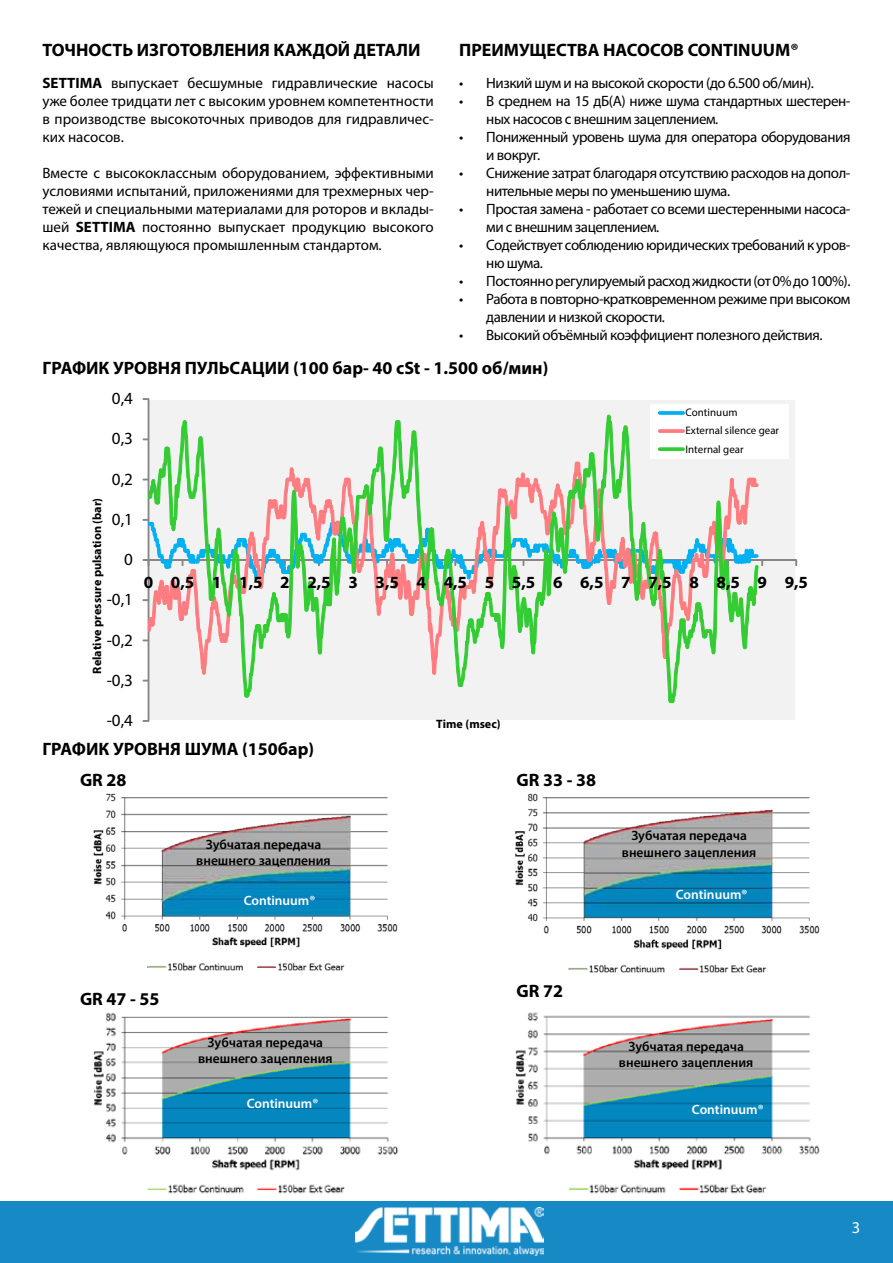
<style>
.page{position:relative;width:893px;height:1263px;background:#fff}
.page>*{position:absolute;margin:0;border:0;box-sizing:border-box;transform-origin:0 0}
.t1{font:700 18px "Myriad Pro";color:#000}
.t2{font:700 17.1px "Myriad Pro";color:#000}
.t3{font:17.1px "Myriad Pro";color:#000}
.t4{font:16.5px "Myriad Pro";color:#fff}
.t5{font:15px/18px "Myriad Pro";letter-spacing:-.03em;color:#000}
.t6{font:600 13.5px/16.2px "Myriad Pro";color:#000;text-align:center}
.t7{font:600 13.5px "Myriad Pro";color:#fff}
.t8{font:700 12.15px "Myriad Pro";color:#000}
.t9{font:10.95px/18.1px "Myriad Pro";color:#000}
.s1{font-weight:700}
</style>
<div class="page">
<div style="left:0;top:1202px;width:893px;height:61px;background:#1789c5"></div>
<img style="left:355px;top:1208px;width:189px;height:47px">
<img style="left:515px;top:1012px;width:305px;height:182px">
<img style="left:93px;top:1012px;width:306px;height:182px">
<img style="left:515px;top:793px;width:305px;height:180px">
<img style="left:93px;top:793px;width:305px;height:178px">
<svg style="left:148px;top:398px;width:649px;height:323px;fill:#f2f2f2"></svg>
<div style="left:148px;top:399px;width:1px;height:322px;border:1px solid #868686"></div>
<div style="left:148px;top:559px;width:648px;height:1px;border:1px solid #868686"></div>
<svg style="left:148px;top:420px;width:403px;height:277px"></svg>
<svg style="left:551px;top:415px;width:207px;height:288px"></svg>
<div style="left:650px;top:404px;width:138px;height:54px;background:#fff"></div>
<div style="left:658px;top:412px;width:26px;height:2px;border:1px solid #00b0f0"></div>
<div style="left:658px;top:430px;width:26px;height:2px;border:1px solid #ff7c80"></div>
<div style="left:658px;top:448px;width:26px;height:3px;border:1px solid #3c3"></div>
<p class="t1" style="left:43px;top:38px;width:380px">ТОЧНОСТЬ ИЗГОТОВЛЕНИЯ КАЖДОЙ ДЕТАЛИ</p>
<p class="t5" style="left:43px;top:74px;width:393px;text-align:justify"><span class="s1">SETTIMA</span> выпускает бесшумные гидравлические насосы уже более тридцати лет с высоким уровнем компетентности в производстве высокоточных приводов для гидравличес&shy;ких насосов.</p>
<p class="t5" style="left:43px;top:164px;width:393px;text-align:justify">Вместе с высококлассным оборудованием, эффективными условиями испытаний, приложениями для трехмерных чер&shy;тежей и специальными материалами для роторов и вклады&shy;шей <span class="s1">SETTIMA</span> постоянно выпускает продукцию высокого качества, являющуюся промышленным стандартом.</p>
<p class="t1" style="left:459px;top:38px;width:341px">ПРЕИМУЩЕСТВА НАСОСОВ CONTINUUM®</p>
<p class="t5" style="left:459px;top:74px;width:356px">• Низкий шум и на высокой скорости (до 6.500 об/мин).</p>
<p class="t5" style="left:486px;top:92px;width:366px;text-indent:-27px">• В среднем на 15 дБ(А) ниже шума стандартных шестерен&shy;ных насосов с внешним зацеплением.</p>
<p class="t5" style="left:486px;top:128px;width:366px;text-indent:-27px">• Пониженный уровень шума для оператора оборудования и вокруг.</p>
<p class="t5" style="left:486px;top:164px;width:366px;text-indent:-27px">• Снижение затрат благодаря отсутствию расходов на допол&shy;нительные меры по уменьшению шума.</p>
<p class="t5" style="left:486px;top:200px;width:366px;text-indent:-27px">• Простая замена - работает со всеми шестеренными насоса&shy;ми с внешним зацеплением.</p>
<p class="t5" style="left:486px;top:236px;width:366px;text-indent:-27px">• Содействует соблюдению юридических требований к уров&shy;ню шума.</p>
<p class="t5" style="left:459px;top:272px;width:393px">• Постоянно регулируемый расход жидкости (от 0% до 100%).</p>
<p class="t5" style="left:486px;top:290px;width:366px;text-indent:-27px">• Работа в повторно-кратковременном режиме при высоком давлении и низкой скорости.</p>
<p class="t5" style="left:459px;top:326px;width:365px">• Высокий объёмный коэффициент полезного действия.</p>
<p class="t1" style="left:43px;top:356px;width:507px">ГРАФИК УРОВНЯ ПУЛЬСАЦИИ (100 бар- 40 cSt - 1.500 об/мин)</p>
<p class="t3" style="left:112px;top:388px;width:23px">0,4</p>
<p class="t3" style="left:112px;top:428px;width:23px">0,3</p>
<p class="t3" style="left:112px;top:468px;width:23px">0,2</p>
<p class="t8" style="left:89px;top:673px;width:177px;rotate:-90deg">Relative pressure pulsation (bar)</p>
<p class="t3" style="left:112px;top:509px;width:23px">0,1</p>
<p class="t3" style="left:124px;top:549px;width:10px">0</p>
<p class="t3" style="left:107px;top:589px;width:28px">-0,1</p>
<p class="t3" style="left:107px;top:629px;width:28px">-0,2</p>
<p class="t3" style="left:107px;top:670px;width:28px">-0,3</p>
<p class="t3" style="left:107px;top:710px;width:28px">-0,4</p>
<p class="t9" style="left:685px;top:403px;width:95px">Continuum<br>External silence gear<br>Internal gear</p>
<p class="t2" style="left:144px;top:571px;width:666px">0 0,5 1 1,5 2 2,5 3 3,5 4 4,5 5 5,5 6 6,5 7 7,5 8 8,5 9 9,5</p>
<p class="t8" style="left:436px;top:716px;width:66px">Time (msec)</p>
<p class="t1" style="left:42px;top:737px;width:273px">ГРАФИК УРОВНЯ ШУМА (150бар)</p>
<p class="t1" style="left:80px;top:768px;width:48px">GR 28</p>
<p class="t1" style="left:517px;top:768px;width:81px">GR 33 - 38</p>
<p class="t6" style="left:196px;top:836px;width:136px">Зубчатая передача внешнего зацепления</p>
<p class="t7" style="left:244px;top:892px;width:73px">Continuum®</p>
<p class="t6" style="left:622px;top:827px;width:136px">Зубчатая передача внешнего зацепления</p>
<p class="t7" style="left:676px;top:885px;width:73px">Continuum®</p>
<p class="t1" style="left:80px;top:987px;width:81px">GR 47 - 55</p>
<p class="t6" style="left:198px;top:1034px;width:136px">Зубчатая передача внешнего зацепления</p>
<p class="t7" style="left:247px;top:1095px;width:73px">Continuum®</p>
<p class="t1" style="left:517px;top:979px;width:48px">GR 72</p>
<p class="t6" style="left:619px;top:1038px;width:136px">Зубчатая передача внешнего зацепления</p>
<p class="t7" style="left:692px;top:1101px;width:73px">Continuum®</p>
<p class="t4" style="left:852px;top:1217px;width:10px">3</p>
</div>
